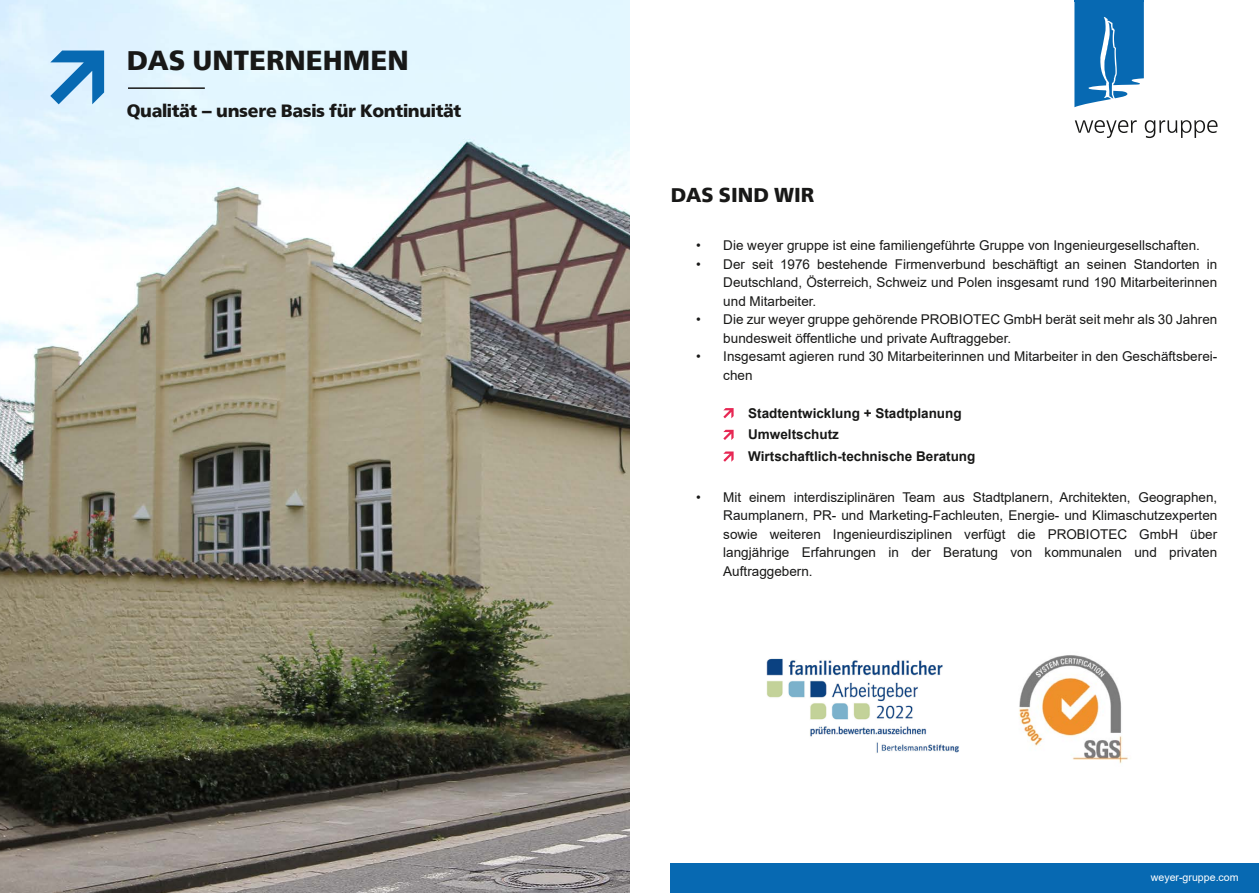
<style>
.page{position:relative;width:1259px;height:893px;background:#fff}
.page>*{position:absolute;margin:0;border:0;box-sizing:border-box;transform-origin:0 0}
.t1{font:800 28.65px "Front Page Baltic";color:#181817}
.t2{font:800 21px "Front Page Baltic";color:#181817}
.t3{font:800 18.6px "Front Page Baltic";letter-spacing:-.02em;color:#181817}
.t4{font:13.5px/18.5px "Arial";color:#181817;text-align:justify}
.t5{font:700 13.5px/21.6px "Arial";color:#181817}
.t6{font:10.5px "Arial";color:#fff}
</style>
<div class="page">
<svg style="left:1074px;top:120px;width:62px;height:18px"></svg>
<svg style="left:1144px;top:120px;width:73px;height:18px"></svg>
<svg style="left:1074px;top:2px;width:69px;height:105px;background:#3484c0"></svg>
<svg style="left:723px;top:408px;width:10px;height:10px"></svg>
<svg style="left:723px;top:430px;width:10px;height:10px"></svg>
<svg style="left:723px;top:451px;width:10px;height:11px"></svg>
<div style="left:671px;top:864px;width:588px;height:29px;background:#0769b2"></div>
<hr style="left:1074px;top:0;width:69px;height:2px;background:#0769b2">
<img style="left:1019px;top:655px;width:109px;height:109px">
<img style="left:766px;top:658px;width:193px;height:95px">
<img style="left:0;top:0;width:629px;height:893px">
<svg style="left:50px;top:51px;width:54px;height:53px;background:#68a6d4"></svg>
<hr style="left:128px;top:87px;width:77px;height:2px;background:#181817">
<h1 class="t1" style="left:127px;top:44px;width:283px">DAS UNTERNEHMEN</h1>
<h3 class="t3" style="left:127px;top:100px;width:336px">Qualität – unsere Basis für Kontinuität</h3>
<h2 class="t2" style="left:671px;top:183px;width:145px">DAS SIND WIR</h2>
<p class="t4" style="left:696px;top:236px;width:505px">• Die weyer gruppe ist eine familiengeführte Gruppe von Ingenieurgesellschaften.</p>
<p class="t4" style="left:723px;top:255px;width:495px;text-indent:-27px">• Der seit 1976 bestehende Firmenverbund beschäftigt an seinen Standorten in Deutschland, Österreich, Schweiz und Polen insgesamt rund 190 Mitarbeiterinnen und Mitarbeiter.</p>
<p class="t4" style="left:723px;top:310px;width:495px;text-indent:-27px">• Die zur weyer gruppe gehörende PROBIOTEC GmbH berät seit mehr als 30 Jahren bundesweit öffentliche und private Auftraggeber.</p>
<p class="t4" style="left:723px;top:347px;width:495px;text-indent:-27px">• Insgesamt agieren rund 30 Mitarbeiterinnen und Mitarbeiter in den Geschäftsberei&shy;chen</p>
<p class="t5" style="left:748px;top:402px;width:229px">Stadtentwicklung + Stadtplanung<br>Umweltschutz<br>Wirtschaftlich-technische Beratung</p>
<p class="t4" style="left:723px;top:488px;width:495px;text-indent:-27px">• Mit einem interdisziplinären Team aus Stadtplanern, Architekten, Geographen, Raumplanern, PR- und Marketing-Fachleuten, Energie- und Klimaschutzexperten sowie weiteren Ingenieurdisziplinen verfügt die PROBIOTEC GmbH über langjährige Erfahrungen in der Beratung von kommunalen und privaten Auftraggebern.</p>
<p class="t6" style="left:1150px;top:870px;width:89px">weyer-gruppe.com</p>
</div>
